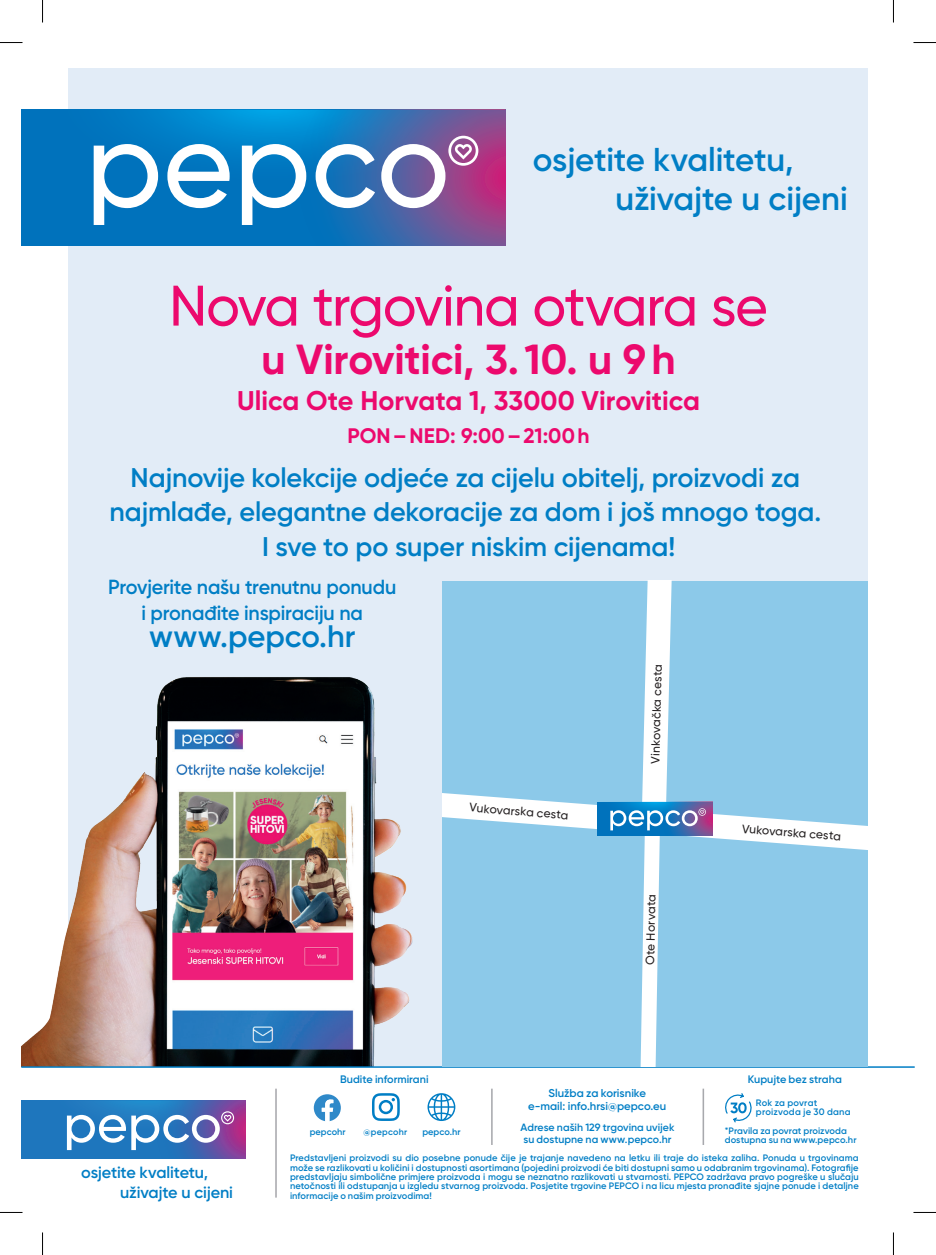
<style>
.page{position:relative;width:936px;height:1255px;background:#fff}
.page>*{position:absolute;margin:0;border:0;box-sizing:border-box;transform-origin:0 0}
.t1{font:500 57px "Gilroy";letter-spacing:-.025em;color:#ec096d}
.t2{font:700 42px "Gilroy";letter-spacing:-.005em;color:#ec096d}
.t3{font:600 33px/38.7px "Gilroy";letter-spacing:-.01em;color:#007ec5}
.t4{font:600 31.05px "Gilroy";color:#007ec5}
.t5{font:600 27px/34.5px "Gilroy";letter-spacing:-.005em;color:#007ec5;text-align:center}
.t6{font:700 27px "Gilroy";color:#ec096d}
.t7{font:700 21px "Gilroy";letter-spacing:.01em;color:#ec096d}
.t8{font:600 20.4px/26.8px "Gilroy";letter-spacing:-.01em;color:#007ec5;text-align:center}
.t9{font:600 16.2px/19.2px "Gilroy";letter-spacing:-.01em;color:#007ec5}
.t10{font:500 12px "Gilroy";color:#231f20}
.t11{font:600 11.4px/12.5px "Gilroy";color:#007ec5;text-align:center}
.t12{font:600 10.8px "Gilroy";color:#007ec5}
.t13{font:600 10.5px/12.5px "Gilroy";color:#007ec5}
.t14{font:600 9.3px/9.3px "Gilroy";letter-spacing:.005em;color:#007ec5}
.t15{font:600 9.3px/9.3px "Gilroy";letter-spacing:.025em;color:#007ec5}
.t16{font:600 9.15px "Gilroy";letter-spacing:.005em;color:#007ec5}
.t17{font:600 9px "Gilroy";letter-spacing:.025em;color:#007ec5}
</style>
<div class="page">
<div style="left:68px;top:68px;width:799px;height:998px;background:#e2ecf7"></div>
<img style="left:21px;top:677px;width:392px;height:389px">
<hr style="left:21px;top:1066px;width:893px;height:1px;background:#007ec5">
<div style="left:21px;top:110px;width:20px;height:111px;background:#0072bc"></div>
<div style="left:41px;top:110px;width:463px;height:135px;background:#0072bc"></div>
<svg style="left:94px;top:110px;width:411px;height:136px"></svg>
<hr style="left:275px;top:1088px;width:2px;height:109px;background:#a8a9ad">
<hr style="left:491px;top:1088px;width:1px;height:56px;background:#a8a9ad">
<hr style="left:702px;top:1088px;width:2px;height:56px;background:#a8a9ad">
<svg style="left:725px;top:1093px;width:27px;height:30px"></svg>
<svg style="left:314px;top:1094px;width:27px;height:27px"></svg>
<svg style="left:427px;top:1093px;width:28px;height:27px"></svg>
<svg style="left:372px;top:1093px;width:28px;height:27px"></svg>
<svg style="left:21px;top:1100px;width:225px;height:58px;background:#5181c0"></svg>
<div style="left:443px;top:580px;width:424px;height:486px;background:#8cc9e9"></div>
<svg style="left:443px;top:793px;width:424px;height:57px"></svg>
<svg style="left:597px;top:580px;width:115px;height:486px"></svg>
<svg style="left:0;top:42px;width:22px;height:1px"></svg>
<svg style="left:913px;top:42px;width:22px;height:1px"></svg>
<svg style="left:0;top:1212px;width:22px;height:1px"></svg>
<svg style="left:913px;top:1212px;width:22px;height:1px"></svg>
<svg style="left:42px;top:0;width:1px;height:23px"></svg>
<svg style="left:42px;top:1232px;width:1px;height:22px"></svg>
<svg style="left:893px;top:0;width:1px;height:23px"></svg>
<svg style="left:893px;top:1232px;width:1px;height:22px"></svg>
<h3 class="t3" style="left:615px;top:140px;width:234px;text-indent:-82px">osjetite kvalitetu, uživajte u cijeni</h3>
<h1 class="t1" style="left:169px;top:270px;width:600px">Nova trgovina otvara se</h1>
<h2 class="t2" style="left:261px;top:333px;width:416px">u Virovitici, 3.10. u 9h</h2>
<h3 class="t6" style="left:237px;top:383px;width:464px">Ulica Ote Horvata 1, 33000 Virovitica</h3>
<h3 class="t7" style="left:347px;top:422px;width:244px">PON–NED: 9:00–21:00h</h3>
<h3 class="t5" style="left:109px;top:460px;width:713px">Najnovije kolekcije odjeće za cijelu obitelj, proizvodi za najmlađe, elegantne dekoracije za dom i još mnogo toga.<br>I sve to po super niskim cijenama!</h3>
<h3 class="t8" style="left:108px;top:573px;width:289px">Provjerite našu trenutnu ponudu i pronađite inspiraciju na</h3>
<h3 class="t4" style="left:149px;top:617px;width:208px">www.pepco.hr</h3>
<p class="t10" style="left:470px;top:800px;width:101px;rotate:4deg">Vukovarska cesta</p>
<p class="t10" style="left:648px;top:763px;width:101px;rotate:-89deg">Vinkovačka cesta</p>
<p class="t10" style="left:642px;top:964px;width:72px;rotate:-89deg">Ote Horvata</p>
<p class="t12" style="left:340px;top:1072px;width:90px">Budite informirani</p>
<p class="t11" style="left:528px;top:1086px;width:140px">Služba za korisnike<br>e-mail: info.hrsi@pepco.eu</p>
<p class="t10" style="left:742px;top:821px;width:101px;rotate:4deg">Vukovarska cesta</p>
<p class="t12" style="left:747px;top:1072px;width:95px">Kupujte bez straha</p>
<p class="t15" style="left:755px;top:1098px;width:96px">Rok za povrat proizvoda je 30 dana</p>
<h3 class="t9" style="left:120px;top:1162px;width:114px;text-indent:-39px">osjetite kvalitetu, uživajte u cijeni</h3>
<p class="t13" style="left:520px;top:1120px;width:155px">Adrese naših 129 trgovina uvijek su dostupne na www.pepco.hr</p>
<p class="t14" style="left:724px;top:1126px;width:133px;line-height:8.6px">*Pravila za povrat proizvoda dostupna su na www.pepco.hr</p>
<p class="t16" style="left:309px;top:1126px;width:38px">pepcohr</p>
<p class="t17" style="left:363px;top:1126px;width:45px">@pepcohr</p>
<p class="t16" style="left:422px;top:1126px;width:40px">pepco.hr</p>
<p class="t14" style="left:290px;top:1153px;width:570px;text-align:justify">Predstavljeni proizvodi su dio posebne ponude čije je trajanje navedeno na letku ili traje do isteka zaliha. Ponuda u trgovinama može se razlikovati u količini i dostupnosti asortimana (pojedini proizvodi će biti dostupni samo u odabranim trgovinama). Fotografije predstavljaju simbolične primjere proizvoda i mogu se neznatno razlikovati u stvarnosti. PEPCO zadržava pravo pogreške u slučaju netočnosti ili odstupanja u izgledu stvarnog proizvoda. Posjetite trgovine PEPCO i na licu mjesta pronađite sjajne ponude i detaljne informacije o našim proizvodima!</p>
</div>
